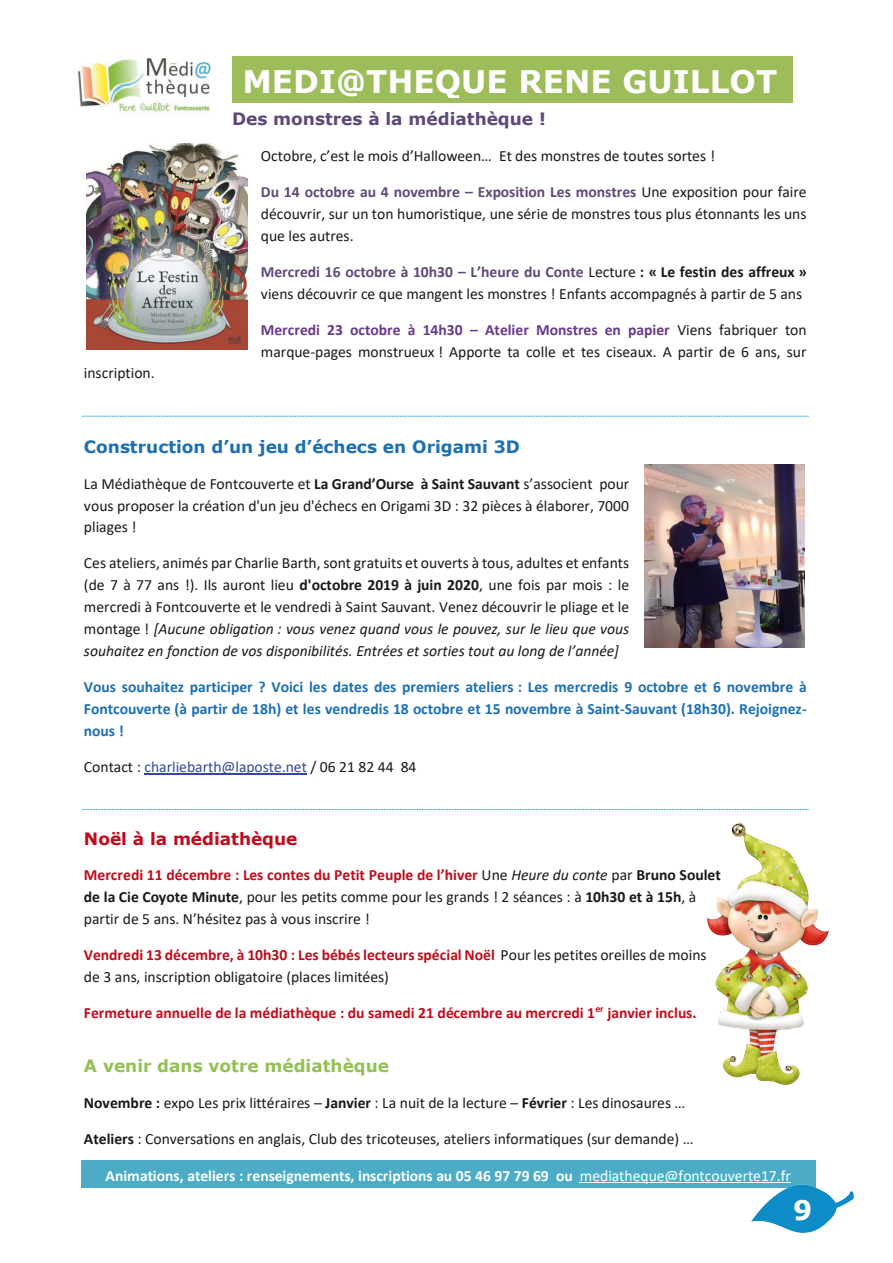
<style>
.page{position:relative;width:893px;height:1263px;background:#fff}
.page>*{position:absolute;margin:0;border:0;box-sizing:border-box;transform-origin:0 0}
.t1{font:700 31.05px "Verdana";color:#fff}
.t2{font:700 27px "Verdana";color:#fff}
.t3{font:700 16.95px "Verdana";color:#1d6fb2}
.t4{font:700 16.95px "Verdana";color:#5f497a}
.t5{font:700 16.95px "Verdana";color:#94c154}
.t6{font:700 16.95px "Verdana";color:#bf0c1d}
.t7{font:15.6px/21.9px "Calibri";color:#1a171c}
.t8{font:700 15.6px/21.9px "Calibri";letter-spacing:-.005em;color:#1d6fb2;text-align:justify}
.t9{font:700 15.6px "Calibri";letter-spacing:-.005em;color:#fff}
.t10{font:700 15.6px "Calibri";color:#bf0c1d}
.t11{font:15.6px "Calibri";color:#324a97}
.s1{font-weight:700;color:#5f497a}
.s2{font-weight:700}
.s3{font-weight:700;color:#69398b}
.s4{font-style:italic}
.s5{color:#1a171c}
.s6{font-weight:700;color:#bf0c1d}
.s7{font-weight:400}
</style>
<div class="page">
<svg style="left:82px;top:416px;width:727px;height:1px"></svg>
<hr style="left:144px;top:773px;width:163px;height:1px;background:#324a97">
<svg style="left:82px;top:809px;width:727px;height:1px"></svg>
<div style="left:232px;top:56px;width:561px;height:47px;background:#9dbc5a"></div>
<img style="left:77px;top:58px;width:135px;height:56px">
<div style="left:81px;top:1160px;width:734px;height:28px;background:#4cacc6"></div>
<hr style="left:580px;top:1182px;width:211px;height:1px;background:#fff">
<img style="left:87px;top:144px;width:160px;height:206px">
<img style="left:644px;top:465px;width:161px;height:182px">
<img style="left:708px;top:823px;width:120px;height:262px">
<img style="left:751px;top:1185px;width:103px;height:48px">
<h1 class="t1" style="left:242px;top:60px;width:536px">MEDI@THEQUE RENE GUILLOT</h1>
<p class="t7" style="left:84px;top:362px;width:72px">inscription.</p>
<p class="t4" style="left:232px;top:107px;width:315px">Des monstres à la médiathèque !</p>
<p class="t7" style="left:261px;top:144px;width:456px">Octobre, c’est le mois d’Halloween… Et des monstres de toutes sortes !</p>
<p class="t7" style="left:261px;top:180px;width:547px;text-align:justify"><span class="s1">Du 14 octobre au 4 novembre – Exposition Les monstres</span> Une exposition pour faire découvrir, sur un ton humoristique, une série de monstres tous plus étonnants les uns que les autres.</p>
<p class="t7" style="left:261px;top:260px;width:547px"><span class="s1">Mercredi 16 octobre à 10h30 – L’heure du Conte</span> Lecture <span class="s2">: « Le festin des affreux » </span>viens découvrir ce que mangent les monstres ! Enfants accompagnés à partir de 5 ans</p>
<p class="t7" style="left:261px;top:318px;width:547px"><span class="s3">Mercredi 23 octobre à 14h30 – Atelier Monstres en papier</span> Viens fabriquer ton marque-pages monstrueux ! Apporte ta colle et tes ciseaux. A partir de 6 ans, sur</p>
<p class="t3" style="left:84px;top:435px;width:437px">Construction d’un jeu d’échecs en Origami 3D</p>
<p class="t7" style="left:84px;top:472px;width:547px;text-align:justify">La Médiathèque de Fontcouverte et <span class="s2">La Grand’Ourse à Saint Sauvant</span> s’associent pour vous proposer la création d'un jeu d'échecs en Origami 3D : 32 pièces à élaborer, 7000 pliages !</p>
<p class="t7" style="left:84px;top:552px;width:547px;text-align:justify">Ces ateliers, animés par Charlie Barth, sont gratuits et ouverts à tous, adultes et enfants (de 7 à 77 ans !). Ils auront lieu <span class="s2">d'octobre 2019 à juin 2020</span>, une fois par mois : le mercredi à Fontcouverte et le vendredi à Saint Sauvant. Venez découvrir le pliage et le montage ! <span class="s4">[Aucune obligation : vous venez quand vous le pouvez, sur le lieu que vous souhaitez en fonction de vos disponibilités. Entrées et sorties tout au long de l’année]</span></p>
<p class="t8" style="left:84px;top:676px;width:724px">Vous souhaitez participer ? Voici les dates des premiers ateliers : Les mercredis 9 octobre et 6 novembre à Fontcouverte (à partir de 18h) et les vendredis 18 octobre et 15 novembre à Saint-Sauvant (18h30). Rejoignez&shy;nous !</p>
<p class="t11" style="left:84px;top:756px;width:334px"><span class="s5">Contact :</span> charliebarth@laposte.net <span class="s5">/ 06 21 82 44 84</span></p>
<p class="t6" style="left:84px;top:826px;width:215px">Noël à la médiathèque</p>
<p class="t7" style="left:84px;top:863px;width:638px"><span class="s6">Mercredi 11 décembre : Les contes du Petit Peuple de l’hiver</span> Une <span class="s4">Heure du conte</span> par <span class="s2">Bruno Soulet de la Cie Coyote Minute</span>, pour les petits comme pour les grands ! 2 séances : à <span class="s2">10h30 et à 15h</span>, à partir de 5 ans. N’hésitez pas à vous inscrire !</p>
<p class="t7" style="left:84px;top:943px;width:624px"><span class="s6">Vendredi 13 décembre, à 10h30 : Les bébés lecteurs spécial Noël</span> Pour les petites oreilles de moins de 3 ans, inscription obligatoire (places limitées)</p>
<p class="t10" style="left:84px;top:1001px;width:614px">Fermeture annuelle de la médiathèque : du samedi 21 décembre au mercredi 1<sup>er</sup> janvier inclus.</p>
<p class="t5" style="left:84px;top:1054px;width:307px">A venir dans votre médiathèque</p>
<p class="t7" style="left:84px;top:1091px;width:603px"><span class="s2">Novembre :</span> expo Les prix littéraires – <span class="s2">Janvier</span> : La nuit de la lecture – <span class="s2">Février</span> : Les dinosaures …</p>
<p class="t7" style="left:84px;top:1127px;width:611px"><span class="s2">Ateliers</span> : Conversations en anglais, Club des tricoteuses, ateliers informatiques (sur demande) …</p>
<p class="t9" style="left:106px;top:1164px;width:687px">Animations, ateliers : renseignements, inscriptions au 05 46 97 79 69 ou <span class="s7">mediatheque@fontcouverte17.fr</span></p>
<h2 class="t2" style="left:793px;top:1191px;width:21px">9</h2>
</div>
